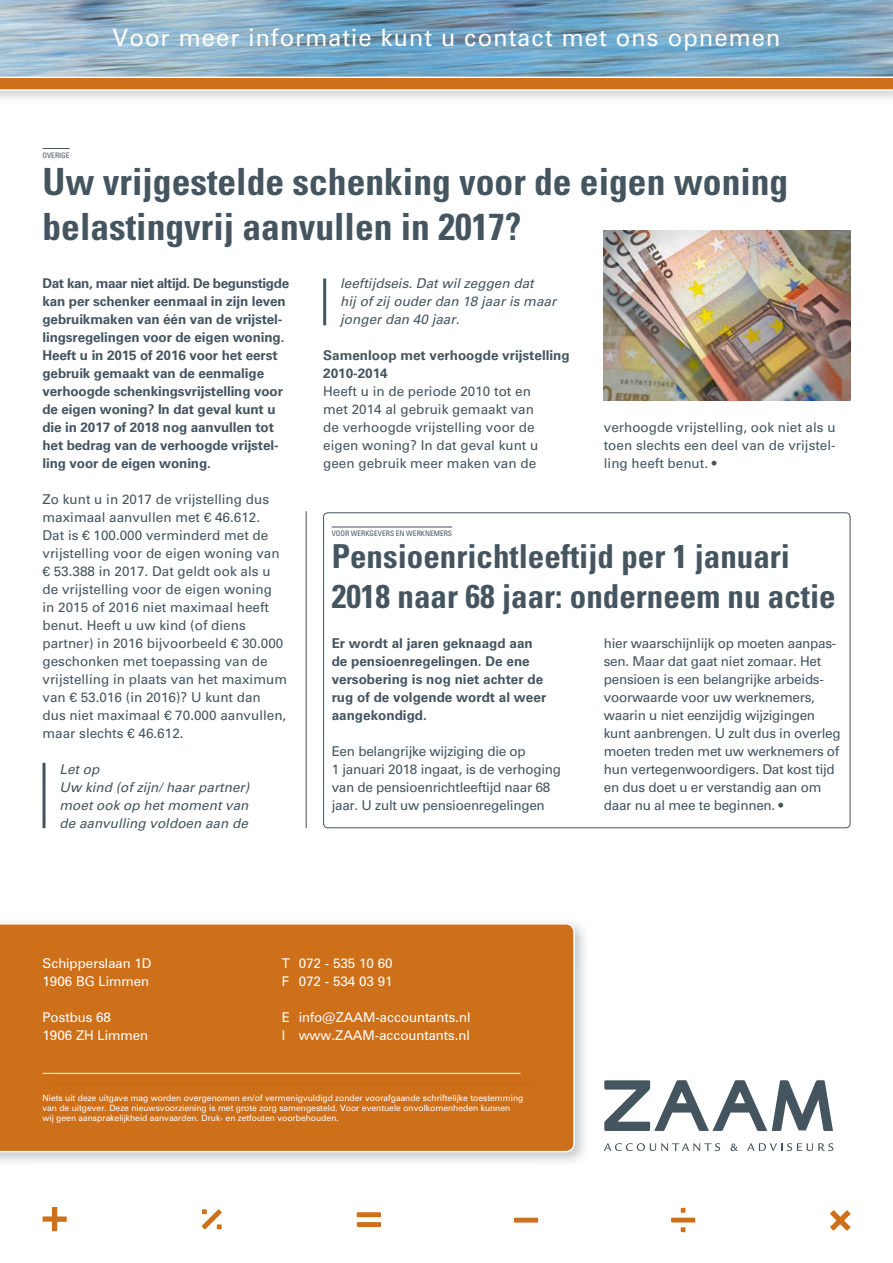
<style>
.page{position:relative;width:893px;height:1263px;background:#fff}
.page>*{position:absolute;margin:0;border:0;box-sizing:border-box;transform-origin:0 0}
.t1{font:700 condensed 37.5px/45px "Univers LT Std";color:#455560}
.t2{font:700 condensed 33px/39.6px "Univers LT Std";color:#455560}
.t3{font:24px "Zurich BT";letter-spacing:.05em;color:#fff}
.t4{font:13.5px/18px "Univers LT Std";color:#455560}
.t5{font:700 13.5px/18px "Univers LT Std";letter-spacing:-.01em;color:#455560}
.t6{font:13.5px/18px "Univers LT Std";letter-spacing:-.02em;color:#455560}
.t7{font:italic 13.5px/18px "Univers LT Std";color:#455560}
.t8{font:13.5px/18px "Zurich BT";color:#fff}
.t9{font:8.7px/10.5px "Zurich BT";color:#fff}
.t10{font:condensed 7.5px "Univers LT Std";color:#455560}
</style>
<div class="page">
<img style="left:0;top:0;width:893px;height:100px">
<svg style="left:0;top:77px;width:893px;height:14px;background:#d78a45"></svg>
<svg style="left:43px;top:1207px;width:24px;height:24px"></svg>
<svg style="left:357px;top:1212px;width:24px;height:15px"></svg>
<svg style="left:514px;top:1218px;width:24px;height:4px"></svg>
<svg style="left:671px;top:1208px;width:24px;height:24px"></svg>
<svg style="left:201px;top:1209px;width:21px;height:20px"></svg>
<svg style="left:830px;top:1210px;width:21px;height:21px"></svg>
<div style="left:0;top:922px;width:576px;height:231px;background:#ce6f19"></div>
<div style="left:46px;top:1075px;width:492px;height:18px;background:#cd6f19"></div>
<hr style="left:43px;top:1073px;width:477px;height:1px;background:#fff">
<svg style="left:604px;top:1143px;width:116px;height:8px"></svg>
<svg style="left:730px;top:1143px;width:8px;height:8px"></svg>
<svg style="left:747px;top:1143px;width:86px;height:8px"></svg>
<svg style="left:604px;top:1080px;width:229px;height:51px"></svg>
<div style="left:323px;top:512px;width:527px;height:316px;border:1px solid #455560;border-radius:4px"></div>
<svg style="left:43px;top:148px;width:27px;height:1px"></svg>
<hr style="left:332px;top:527px;width:120px;height:1px;background:#455560">
<hr style="left:306px;top:511px;width:1px;height:317px;background:#455560">
<img style="left:604px;top:231px;width:246px;height:169px">
<hr style="left:43px;top:763px;width:3px;height:65px;background:#455560">
<hr style="left:323px;top:279px;width:3px;height:46px;background:#455560">
<h3 class="t3" style="left:113px;top:23px;width:669px">Voor meer informatie kunt u contact met ons opnemen</h3>
<p class="t10" style="left:43px;top:150px;width:29px">OVERIGE</p>
<h1 class="t1" style="left:43px;top:159px;width:747px">Uw vrijgestelde schenking voor de eigen woning belastingvrij aanvullen in 2017?</h1>
<p class="t5" style="left:43px;top:274px;width:248px">Dat kan, maar niet altijd. De begunstigde kan per schenker eenmaal in zijn leven gebruikmaken van één van de vrijstel&shy;lingsregelingen voor de eigen woning.<br>Heeft u in 2015 of 2016 voor het eerst gebruik gemaakt van de eenmalige verhoogde schenkingsvrijstelling voor de eigen woning? In dat geval kunt u die in 2017 of 2018 nog aanvullen tot het bedrag van de verhoogde vrijstel&shy;ling voor de eigen woning.</p>
<p class="t4" style="left:43px;top:490px;width:246px">Zo kunt u in 2017 de vrijstelling dus maximaal aanvullen met € 46.612.<br>Dat is € 100.000 verminderd met de vrijstelling voor de eigen woning van € 53.388 in 2017. Dat geldt ook als u de vrijstelling voor de eigen woning in 2015 of 2016 niet maximaal heeft benut. Heeft u uw kind (of diens partner) in 2016 bijvoorbeeld € 30.000 geschonken met toepassing van de vrijstelling in plaats van het maximum van € 53.016 (in 2016)? U kunt dan dus niet maximaal € 70.000 aanvullen, maar slechts € 46.612.</p>
<p class="t7" style="left:60px;top:760px;width:191px">Let op<br>Uw kind (of zijn/ haar partner) moet ook op het moment van de aanvulling voldoen aan de</p>
<p class="t7" style="left:340px;top:274px;width:218px">leeftijdseis. Dat wil zeggen dat<br>hij of zij ouder dan 18 jaar is maar jonger dan 40 jaar.</p>
<p class="t5" style="left:323px;top:346px;width:248px">Samenloop met verhoogde vrijstelling<br>2010-2014</p>
<p class="t4" style="left:323px;top:382px;width:217px">Heeft u in de periode 2010 tot en met 2014 al gebruik gemaakt van de verhoogde vrijstelling voor de eigen woning? In dat geval kunt u geen gebruik meer maken van de</p>
<p class="t4" style="left:604px;top:418px;width:233px;text-align:justify">verhoogde vrijstelling, ook niet als u toen slechts een deel van de vrijstel&shy;ling heeft benut. •</p>
<p class="t10" style="left:332px;top:529px;width:122px">VOOR WERKGEVERS EN WERKNEMERS</p>
<h2 class="t2" style="left:332px;top:536px;width:506px">Pensioenrichtleeftijd per 1 januari<br>2018 naar 68 jaar: onderneem nu actie</h2>
<p class="t5" style="left:332px;top:634px;width:216px">Er wordt al jaren geknaagd aan de pensioenregelingen. De ene versobering is nog niet achter de rug of de volgende wordt al weer aangekondigd.</p>
<p class="t6" style="left:332px;top:742px;width:231px">Een belangrijke wijziging die op<br>1 januari 2018 ingaat, is de verhoging van de pensioenrichtleeftijd naar 68 jaar. U zult uw pensioenregelingen</p>
<p class="t6" style="left:604px;top:634px;width:238px">hier waarschijnlijk op moeten aanpas&shy;sen. Maar dat gaat niet zomaar. Het pensioen is een belangrijke arbeids&shy;voorwaarde voor uw werknemers, waarin u niet eenzijdig wijzigingen kunt aanbrengen. U zult dus in overleg moeten treden met uw werknemers of hun vertegenwoordigers. Dat kost tijd en dus doet u er verstandig aan om daar nu al mee te beginnen. •</p>
<p class="t8" style="left:43px;top:954px;width:110px">Schipperslaan 1D<br>1906 BG Limmen</p>
<p class="t8" style="left:43px;top:1008px;width:107px">Postbus 68<br>1906 ZH Limmen</p>
<p class="t8" style="left:282px;top:954px;width:113px">T 072 - 535 10 60<br>F 072 - 534 03 91</p>
<p class="t8" style="left:282px;top:1008px;width:190px">E info@ZAAM-accountants.nl<br>I www.ZAAM-accountants.nl</p>
<p class="t9" style="left:43px;top:1092px;width:482px">Niets uit deze uitgave mag worden overgenomen en/of vermenigvuldigd zonder voorafgaande schriftelijke toestemming van de uitgever. Deze nieuwsvoorziening is met grote zorg samengesteld. Voor eventuele onvolkomenheden kunnen wij geen aansprakelijkheid aanvaarden. Druk- en zetfouten voorbehouden.</p>
</div>
